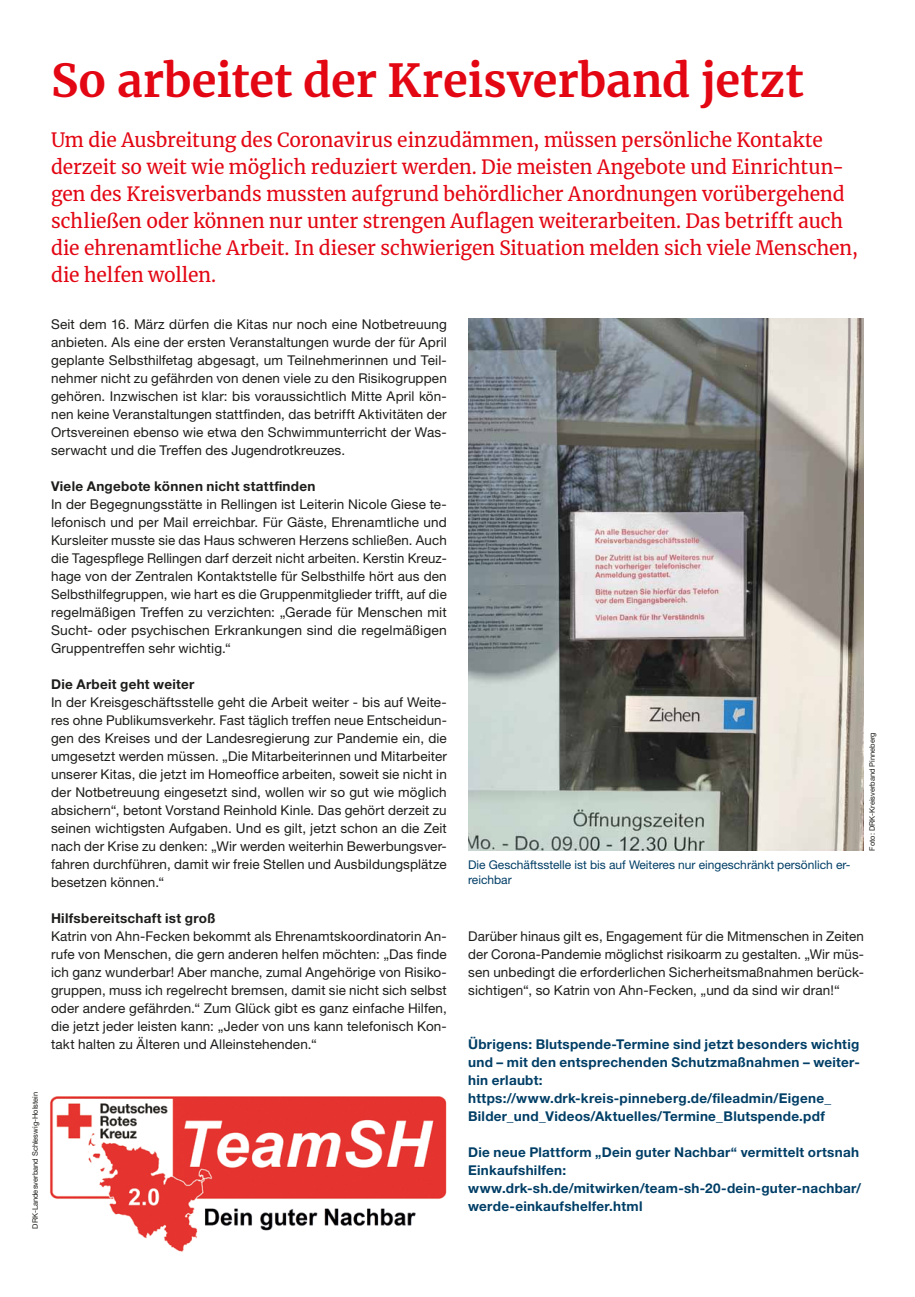
<style>
.page{position:relative;width:915px;height:1297px;background:#fff}
.page>*{position:absolute;margin:0;border:0;box-sizing:border-box;transform-origin:0 0}
.MGB_Headline{font:700 45px "Merriweather";color:#e30613}
.MGB_Subline{font:19.5px/27px "Merriweather";letter-spacing:-.005em;color:#e30613}
.MGB_Copy{font:13.5px/18px "Helvetica Neue LT Pro";letter-spacing:.01em;color:#1d1d1b;text-align:justify}
.MGB_Info{font:700 13.5px/18px "Helvetica Neue LT Pro";letter-spacing:.02em;color:#003e66}
.MGB_Copy-2{font:700 13.5px "Helvetica Neue LT Pro";letter-spacing:.02em;color:#1d1d1b}
.MGB_BU{font:12px/15px "Helvetica Neue LT Pro";color:#003e66}
.MGB_Fotocredits{font:7.5px "Helvetica Neue LT Pro";color:#1d1d1b}
</style>
<div class="page">
<img style="left:468px;top:319px;width:395px;height:532px">
<img style="left:50px;top:1096px;width:397px;height:156px">
<p class="MGB_Fotocredits" style="left:30px;top:1229px;width:138px;rotate:-90deg">DRK-Landesverband Schleswig-Holstein</p>
<p class="MGB_Headline" style="left:51px;top:49px;width:754px">So arbeitet der Kreisverband jetzt</p>
<p class="MGB_Subline" style="left:51px;top:126px;width:808px">Um die Ausbreitung des Coronavirus einzudämmen, müssen persönliche Kontakte derzeit so weit wie möglich reduziert werden. Die meisten Angebote und Einrichtun&shy;gen des Kreisverbands mussten aufgrund behördlicher Anordnungen vorübergehend schließen oder können nur unter strengen Auflagen weiterarbeiten. Das betrifft auch die ehrenamtliche Arbeit. In dieser schwierigen Situation melden sich viele Menschen, die helfen wollen.</p>
<p class="MGB_Copy" style="left:51px;top:314px;width:397px">Seit dem 16. März dürfen die Kitas nur noch eine Notbetreuung anbieten. Als eine der ersten Veranstaltungen wurde der für April geplante Selbsthilfetag abgesagt, um Teilnehmerinnen und Teil&shy;nehmer nicht zu gefährden von denen viele zu den Risikogruppen gehören. Inzwischen ist klar: bis voraussichtlich Mitte April kön&shy;nen keine Veranstaltungen stattfinden, das betrifft Aktivitäten der Ortsvereinen ebenso wie etwa den Schwimmunterricht der Was&shy;serwacht und die Treffen des Jugendrotkreuzes.</p>
<p class="MGB_Copy-2" style="left:51px;top:477px;width:266px">Viele Angebote können nicht stattfinden</p>
<p class="MGB_Copy" style="left:51px;top:494px;width:397px">In der Begegnungsstätte in Rellingen ist Leiterin Nicole Giese te&shy;lefonisch und per Mail erreichbar. Für Gäste, Ehrenamtliche und Kursleiter musste sie das Haus schweren Herzens schließen. Auch die Tagespflege Rellingen darf derzeit nicht arbeiten. Kerstin Kreuz&shy;hage von der Zentralen Kontaktstelle für Selbsthilfe hört aus den Selbsthilfegruppen, wie hart es die Gruppenmitglieder trifft, auf die regelmäßigen Treffen zu verzichten: „Gerade für Menschen mit Sucht- oder psychischen Erkrankungen sind die regelmäßigen Gruppentreffen sehr wichtig.“</p>
<p class="MGB_Copy-2" style="left:51px;top:675px;width:145px">Die Arbeit geht weiter</p>
<p class="MGB_Copy" style="left:51px;top:692px;width:397px">In der Kreisgeschäftsstelle geht die Arbeit weiter - bis auf Weite&shy;res ohne Publikumsverkehr. Fast täglich treffen neue Entscheidun&shy;gen des Kreises und der Landesregierung zur Pandemie ein, die umgesetzt werden müssen. „Die Mitarbeiterinnen und Mitarbeiter unserer Kitas, die jetzt im Homeoffice arbeiten, soweit sie nicht in der Notbetreuung eingesetzt sind, wollen wir so gut wie möglich absichern“, betont Vorstand Reinhold Kinle. Das gehört derzeit zu seinen wichtigsten Aufgaben. Und es gilt, jetzt schon an die Zeit nach der Krise zu denken: „Wir werden weiterhin Bewerbungsver&shy;fahren durchführen, damit wir freie Stellen und Ausbildungsplätze besetzen können.“</p>
<p class="MGB_Copy-2" style="left:51px;top:909px;width:166px">Hilfsbereitschaft ist groß</p>
<p class="MGB_Copy" style="left:51px;top:926px;width:397px">Katrin von Ahn-Fecken bekommt als Ehrenamtskoordinatorin An&shy;rufe von Menschen, die gern anderen helfen möchten: „Das finde ich ganz wunderbar! Aber manche, zumal Angehörige von Risiko&shy;gruppen, muss ich regelrecht bremsen, damit sie nicht sich selbst oder andere gefährden.“ Zum Glück gibt es ganz einfache Hilfen, die jetzt jeder leisten kann: „Jeder von uns kann telefonisch Kon&shy;takt halten zu Älteren und Alleinstehenden.“</p>
<p class="MGB_Copy" style="left:468px;top:926px;width:397px">Darüber hinaus gilt es, Engagement für die Mitmenschen in Zeiten der Corona-Pandemie möglichst risikoarm zu gestalten. „Wir müs&shy;sen unbedingt die erforderlichen Sicherheitsmaßnahmen berück&shy;sichtigen“, so Katrin von Ahn-Fecken, „und da sind wir dran!“</p>
<p class="MGB_Fotocredits" style="left:867px;top:851px;width:120px;rotate:-90deg">Foto: DRK-Kreisverband Pinneberg</p>
<p class="MGB_BU" style="left:468px;top:856px;width:384px">Die Geschäftsstelle ist bis auf Weiteres nur eingeschränkt persönlich er&shy;reichbar</p>
<p class="MGB_Info" style="left:468px;top:1034px;width:393px">Übrigens: Blutspende-Termine sind jetzt besonders wichtig und – mit den entsprechenden Schutzmaßnahmen – weiter&shy;hin erlaubt: https://www.drk-kreis-pinneberg.de/fileadmin/Eigene_ Bilder_und_Videos/Aktuelles/Termine_Blutspende.pdf</p>
<p class="MGB_Info" style="left:468px;top:1142px;width:394px">Die neue Plattform „Dein guter Nachbar“ vermittelt ortsnah Einkaufshilfen: www.drk-sh.de/mitwirken/team-sh-20-dein-guter-nachbar/ werde-einkaufshelfer.html</p>
</div>
